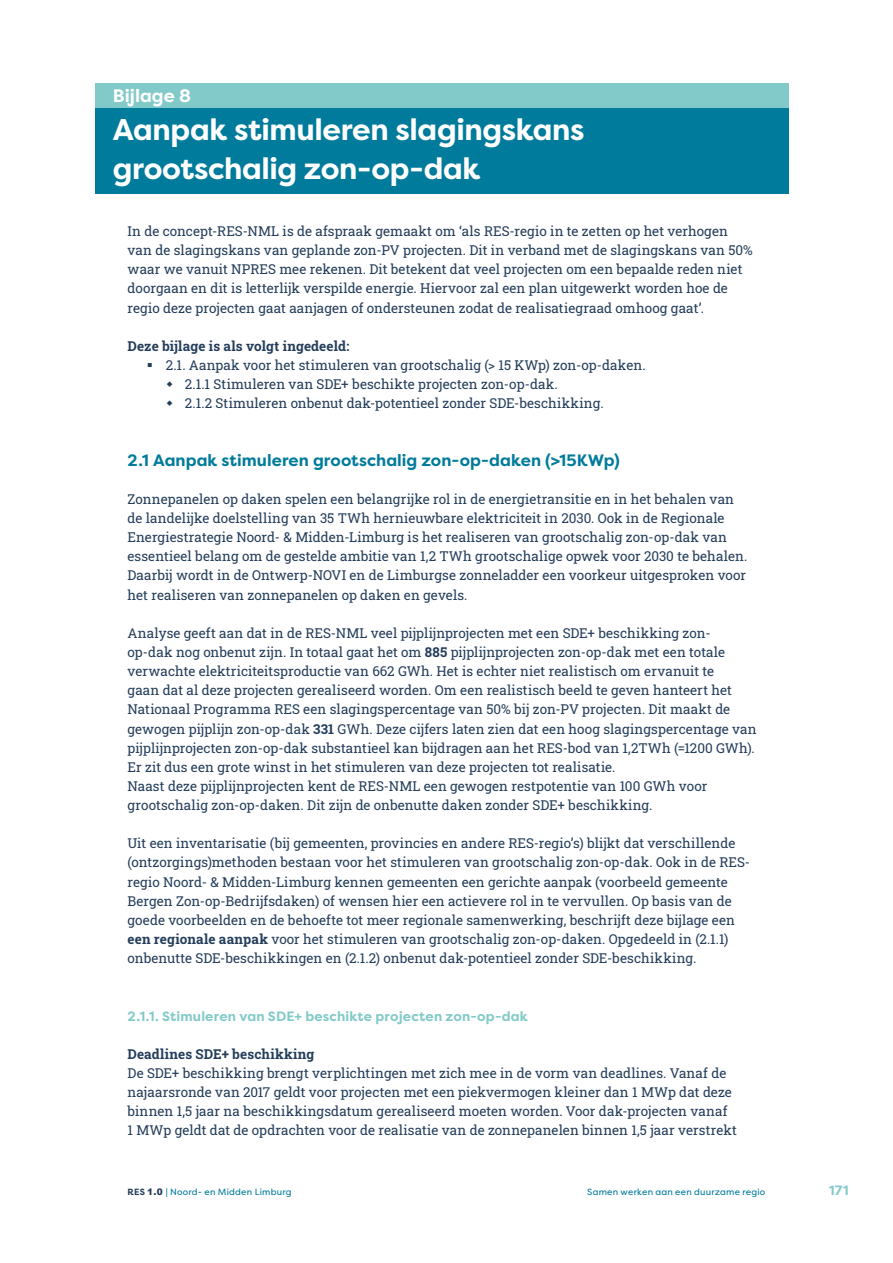
<style>
.page{position:relative;width:893px;height:1263px;background:#fff}
.page>*{position:absolute;margin:0;border:0;box-sizing:border-box;transform-origin:0 0}
.t1{font:700 30px/38.2px "Filson Pro";letter-spacing:-.015em;color:#fff}
.t2{font:700 18px "Filson Pro";color:#fff}
.t3{font:700 16.5px "Filson Pro";letter-spacing:.005em;color:#007b9b}
.t4{font:13.5px/19.2px "Roboto Slab";letter-spacing:.005em;color:#233d5a}
.t5{font:700 13.5px "Roboto Slab";letter-spacing:.01em;color:#233d5a}
.t6{font:700 13.5px "Filson Pro";letter-spacing:.01em;color:#82cac9}
.t7{font:9px "Filson Pro";letter-spacing:.025em;color:#007b9b}
.s1{font-weight:700}
.s2{font-weight:700;color:#233d5a}
.s3{font-family:"Arial";font-weight:900;color:#233d5a}
</style>
<div class="page">
<div style="left:96px;top:83px;width:693px;height:25px;background:#82cac9"></div>
<div style="left:96px;top:108px;width:693px;height:85px;background:#007b9b"></div>
<h2 class="t2" style="left:113px;top:84px;width:80px">Bijlage 8</h2>
<h1 class="t1" style="left:113px;top:111px;width:473px">Aanpak stimuleren slagingskans grootschalig zon-op-dak</h1>
<p class="t4" style="left:128px;top:221px;width:627px">In de concept-RES-NML is de afspraak gemaakt om ‘als RES-regio in te zetten op het verhogen van de slagingskans van geplande zon-PV projecten. Dit in verband met de slagingskans van 50% waar we vanuit NPRES mee rekenen. Dit betekent dat veel projecten om een bepaalde reden niet doorgaan en dit is letterlijk verspilde energie. Hiervoor zal een plan uitgewerkt worden hoe de regio deze projecten gaat aanjagen of ondersteunen zodat de realisatiegraad omhoog gaat’.</p>
<p class="t5" style="left:128px;top:337px;width:223px">Deze bijlage is als volgt ingedeeld:</p>
<p class="t4" style="left:185px;top:355px;width:462px;text-indent:-19px">2.1. Aanpak voor het stimuleren van grootschalig (&gt; 15 KWp) zon-op-daken.<br>2.1.1 Stimuleren van SDE+ beschikte projecten zon-op-dak.<br>2.1.2 Stimuleren onbenut dak-potentieel zonder SDE-beschikking.</p>
<p class="t3" style="left:128px;top:449px;width:494px">2.1 Aanpak stimuleren grootschalig zon-op-daken (&gt;15KWp)</p>
<p class="t4" style="left:128px;top:489px;width:621px">Zonnepanelen op daken spelen een belangrijke rol in de energietransitie en in het behalen van de landelijke doelstelling van 35 TWh hernieuwbare elektriciteit in 2030. Ook in de Regionale Energiestrategie Noord- &amp; Midden-Limburg is het realiseren van grootschalig zon-op-dak van essentieel belang om de gestelde ambitie van 1,2 TWh grootschalige opwek voor 2030 te behalen.<br>Daarbij wordt in de Ontwerp-NOVI en de Limburgse zonneladder een voorkeur uitgesproken voor het realiseren van zonnepanelen op daken en gevels.</p>
<p class="t4" style="left:128px;top:623px;width:631px">Analyse geeft aan dat in de RES-NML veel pijplijnprojecten met een SDE+ beschikking zon&shy;op-dak nog onbenut zijn. In totaal gaat het om <span class="s1">885</span> pijplijnprojecten zon-op-dak met een totale verwachte elektriciteitsproductie van 662 GWh. Het is echter niet realistisch om ervanuit te<br>gaan dat al deze projecten gerealiseerd worden. Om een realistisch beeld te geven hanteert het Nationaal Programma RES een slagingspercentage van 50% bij zon-PV projecten. Dit maakt de gewogen pijplijn zon-op-dak <span class="s1">331</span> GWh. Deze cijfers laten zien dat een hoog slagingspercentage van pijplijnprojecten zon-op-dak substantieel kan bijdragen aan het RES-bod van 1,2TWh (=1200 GWh).<br>Er zit dus een grote winst in het stimuleren van deze projecten tot realisatie.<br>Naast deze pijplijnprojecten kent de RES-NML een gewogen restpotentie van 100 GWh voor grootschalig zon-op-daken. Dit zijn de onbenutte daken zonder SDE+ beschikking.</p>
<p class="t4" style="left:128px;top:833px;width:624px">Uit een inventarisatie (bij gemeenten, provincies en andere RES-regio’s) blijkt dat verschillende (ontzorgings)methoden bestaan voor het stimuleren van grootschalig zon-op-dak. Ook in de RES&shy;regio Noord- &amp; Midden-Limburg kennen gemeenten een gerichte aanpak (voorbeeld gemeente Bergen Zon-op-Bedrijfsdaken) of wensen hier een actievere rol in te vervullen. Op basis van de goede voorbeelden en de behoefte tot meer regionale samenwerking, beschrijft deze bijlage een <span class="s1">een regionale aanpak</span> voor het stimuleren van grootschalig zon-op-daken. Opgedeeld in (2.1.1) onbenutte SDE-beschikkingen en (2.1.2) onbenut dak-potentieel zonder SDE-beschikking.</p>
<p class="t6" style="left:128px;top:1007px;width:402px">2.1.1. Stimuleren van SDE+ beschikte projecten zon-op-dak</p>
<p class="t5" style="left:128px;top:1045px;width:188px">Deadlines SDE+ beschikking</p>
<p class="t4" style="left:128px;top:1063px;width:611px">De SDE+ beschikking brengt verplichtingen met zich mee in de vorm van deadlines. Vanaf de najaarsronde van 2017 geldt voor projecten met een piekvermogen kleiner dan 1 MWp dat deze binnen 1,5 jaar na beschikkingsdatum gerealiseerd moeten worden. Voor dak-projecten vanaf<br>1 MWp geldt dat de opdrachten voor de realisatie van de zonnepanelen binnen 1,5 jaar verstrekt</p>
<p class="t7" style="left:128px;top:1186px;width:166px"><span class="s2">RES</span> <span class="s3">1.0</span> | Noord- en Midden Limburg</p>
<p class="t7" style="left:587px;top:1186px;width:180px">Samen werken aan een duurzame regio</p>
<p class="t6" style="left:829px;top:1181px;width:21px">171</p>
</div>
